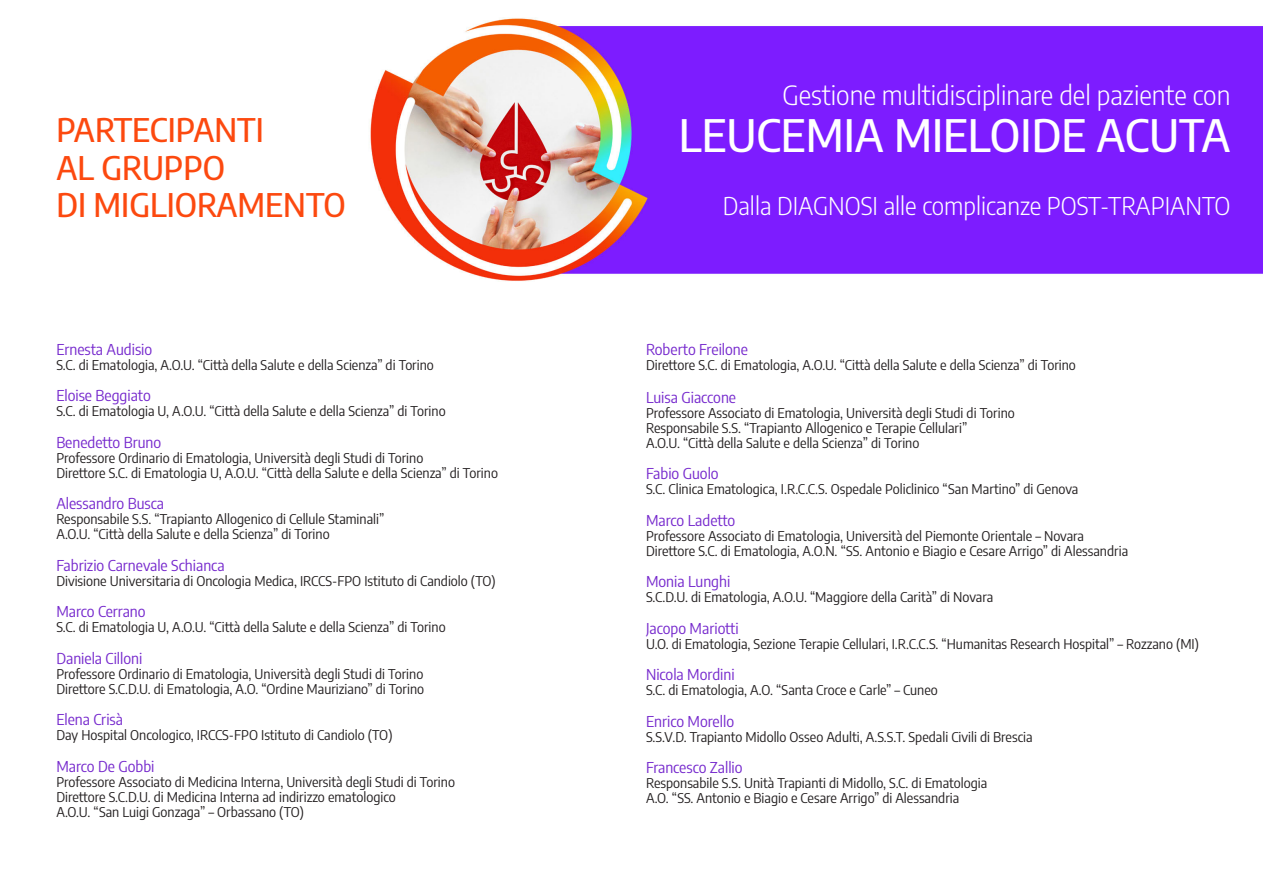
<style>
.page{position:relative;width:1263px;height:893px;background:#fff}
.page>*{position:absolute;margin:0;border:0;box-sizing:border-box;transform-origin:0 0}
.t1{font:500 semi-condensed 44.7px "Encode Sans";color:#fff}
.t2{font:500 semi-condensed 32.55px "Encode Sans";color:#fc490f}
.t3{font:300 semi-condensed 26.55px "Encode Sans";color:#fff}
.t4{font:300 semi-condensed 24.45px "Encode Sans";color:#fff}
.t5{font:semi-condensed 15px "Encode Sans";color:#7629cd}
.t6{font:semi-condensed 13.5px "Encode Sans";color:#231f20}
</style>
<div class="page">
<img style="left:370px;top:18px;width:893px;height:263px">
<p class="t2" style="left:56px;top:107px;width:209px">PARTECIPANTI</p>
<p class="t2" style="left:56px;top:144px;width:170px">AL GRUPPO</p>
<p class="t2" style="left:56px;top:182px;width:291px">DI MIGLIORAMENTO</p>
<p class="t5" style="left:56px;top:338px;width:97px">Ernesta Audisio</p>
<p class="t6" style="left:56px;top:355px;width:379px">S.C. di Ematologia, A.O.U. “Città della Salute e della Scienza” di Torino</p>
<p class="t5" style="left:56px;top:385px;width:96px">Eloise Beggiato</p>
<p class="t6" style="left:56px;top:402px;width:391px">S.C. di Ematologia U, A.O.U. “Città della Salute e della Scienza” di Torino</p>
<p class="t5" style="left:56px;top:431px;width:106px">Benedetto Bruno</p>
<p class="t6" style="left:56px;top:448px;width:368px">Professore Ordinario di Ematologia, Università degli Studi di Torino</p>
<p class="t6" style="left:56px;top:463px;width:443px">Direttore S.C. di Ematologia U, A.O.U. “Città della Salute e della Scienza” di Torino</p>
<p class="t5" style="left:56px;top:493px;width:109px">Alessandro Busca</p>
<p class="t6" style="left:56px;top:510px;width:329px">Responsabile S.S. “Trapianto Allogenico di Cellule Staminali”</p>
<p class="t6" style="left:56px;top:525px;width:275px">A.O.U. “Città della Salute e della Scienza” di Torino</p>
<p class="t5" style="left:56px;top:554px;width:170px">Fabrizio Carnevale Schianca</p>
<p class="t6" style="left:56px;top:571px;width:441px">Divisione Universitaria di Oncologia Medica, IRCCS-FPO Istituto di Candiolo (TO)</p>
<p class="t5" style="left:56px;top:601px;width:91px">Marco Cerrano</p>
<p class="t6" style="left:56px;top:618px;width:391px">S.C. di Ematologia U, A.O.U. “Città della Salute e della Scienza” di Torino</p>
<p class="t5" style="left:56px;top:647px;width:88px">Daniela Cilloni</p>
<p class="t6" style="left:56px;top:664px;width:368px">Professore Ordinario di Ematologia, Università degli Studi di Torino</p>
<p class="t6" style="left:56px;top:679px;width:369px">Direttore S.C.D.U. di Ematologia, A.O. “Ordine Mauriziano” di Torino</p>
<p class="t5" style="left:56px;top:709px;width:68px">Elena Crisà</p>
<p class="t6" style="left:56px;top:726px;width:338px">Day Hospital Oncologico, IRCCS-FPO Istituto di Candiolo (TO)</p>
<p class="t5" style="left:56px;top:755px;width:100px">Marco De Gobbi</p>
<p class="t6" style="left:56px;top:772px;width:400px">Professore Associato di Medicina Interna, Università degli Studi di Torino</p>
<p class="t6" style="left:56px;top:787px;width:341px">Direttore S.C.D.U. di Medicina Interna ad indirizzo ematologico</p>
<p class="t6" style="left:56px;top:802px;width:249px">A.O.U. “San Luigi Gonzaga” – Orbassano (TO)</p>
<p class="t3" style="left:782px;top:77px;width:449px">Gestione multidisciplinare del paziente con</p>
<p class="t1" style="left:679px;top:103px;width:553px">LEUCEMIA MIELOIDE ACUTA</p>
<p class="t4" style="left:723px;top:189px;width:509px">Dalla DIAGNOSI alle complicanze POST-TRAPIANTO</p>
<p class="t5" style="left:646px;top:338px;width:104px">Roberto Freilone</p>
<p class="t6" style="left:646px;top:355px;width:431px">Direttore S.C. di Ematologia, A.O.U. “Città della Salute e della Scienza” di Torino</p>
<p class="t5" style="left:646px;top:386px;width:92px">Luisa Giaccone</p>
<p class="t6" style="left:646px;top:403px;width:370px">Professore Associato di Ematologia, Università degli Studi di Torino</p>
<p class="t6" style="left:646px;top:418px;width:323px">Responsabile S.S. “Trapianto Allogenico e Terapie Cellulari”</p>
<p class="t6" style="left:646px;top:433px;width:275px">A.O.U. “Città della Salute e della Scienza” di Torino</p>
<p class="t5" style="left:646px;top:463px;width:74px">Fabio Guolo</p>
<p class="t6" style="left:646px;top:480px;width:434px">S.C. Clinica Ematologica, I.R.C.C.S. Ospedale Policlinico “San Martino” di Genova</p>
<p class="t5" style="left:646px;top:509px;width:91px">Marco Ladetto</p>
<p class="t6" style="left:646px;top:526px;width:439px">Professore Associato di Ematologia, Università del Piemonte Orientale – Novara</p>
<p class="t6" style="left:646px;top:541px;width:484px">Direttore S.C. di Ematologia, A.O.N. “SS. Antonio e Biagio e Cesare Arrigo” di Alessandria</p>
<p class="t5" style="left:646px;top:571px;width:86px">Monia Lunghi</p>
<p class="t6" style="left:646px;top:588px;width:349px">S.C.D.U. di Ematologia, A.O.U. “Maggiore della Carità” di Novara</p>
<p class="t5" style="left:646px;top:617px;width:94px">Jacopo Mariotti</p>
<p class="t6" style="left:646px;top:634px;width:554px">U.O. di Ematologia, Sezione Terapie Cellulari, I.R.C.C.S. “Humanitas Research Hospital” – Rozzano (MI)</p>
<p class="t5" style="left:646px;top:664px;width:90px">Nicola Mordini</p>
<p class="t6" style="left:646px;top:681px;width:293px">S.C. di Ematologia, A.O. “Santa Croce e Carle” – Cuneo</p>
<p class="t5" style="left:646px;top:710px;width:90px">Enrico Morello</p>
<p class="t6" style="left:646px;top:727px;width:388px">S.S.V.D. Trapianto Midollo Osseo Adulti, A.S.S.T. Spedali Civili di Brescia</p>
<p class="t5" style="left:646px;top:757px;width:98px">Francesco Zallio</p>
<p class="t6" style="left:646px;top:774px;width:343px">Responsabile S.S. Unità Trapianti di Midollo, S.C. di Ematologia</p>
<p class="t6" style="left:646px;top:789px;width:315px">A.O. “SS. Antonio e Biagio e Cesare Arrigo” di Alessandria</p>
</div>
